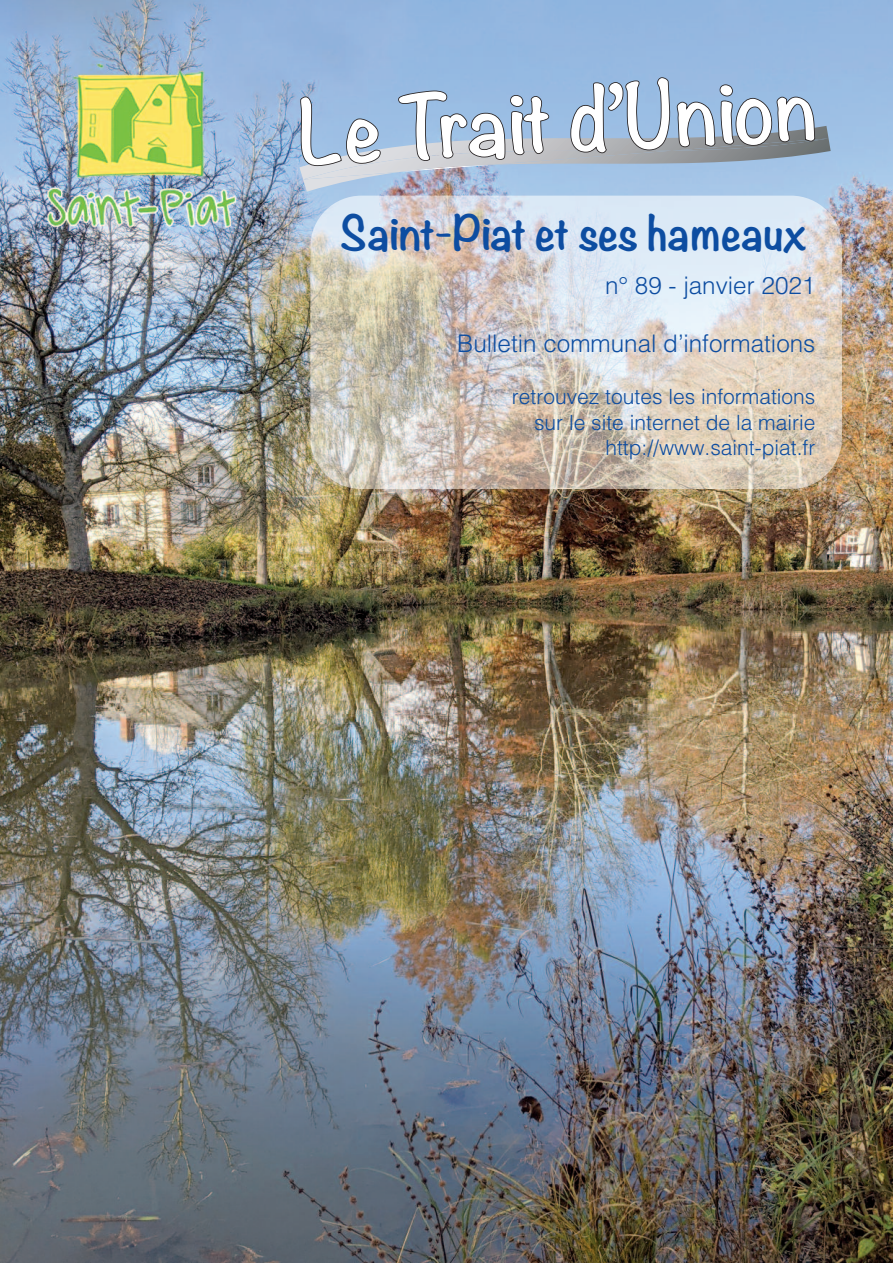
<style>
.page{position:relative;width:893px;height:1263px;background:#fff}
.page>*{position:absolute;margin:0;border:0;box-sizing:border-box;transform-origin:0 0}
.t1{font:700 42.45px "Noteworthy";letter-spacing:-.01em;color:#0d4da1}
.t2{font:300 24.3px "Helvetica";color:#0d4da1}
.t3{font:300 21px/25.2px "Helvetica";color:#0d4da1;text-align:right}
</style>
<div class="page">
<img style="left:0;top:0;width:893px;height:1263px">
<img style="left:7px;top:38px;width:265px;height:219px">
<img style="left:20px;top:52px;width:239px;height:192px">
<svg style="left:299px;top:77px;width:532px;height:115px"></svg>
<img style="left:310px;top:196px;width:532px;height:293px">
<h1 class="t1" style="left:340px;top:195px;width:469px">Saint-Piat et ses hameaux</h1>
<p class="t2" style="left:605px;top:265px;width:212px">n° 89 - janvier 2021</p>
<p class="t2" style="left:457px;top:323px;width:360px">Bulletin communal d’informations</p>
<p class="t3" style="left:512px;top:383px;width:305px">retrouvez toutes les informations sur le site internet de la mairie http://www.saint-piat.fr</p>
</div>
